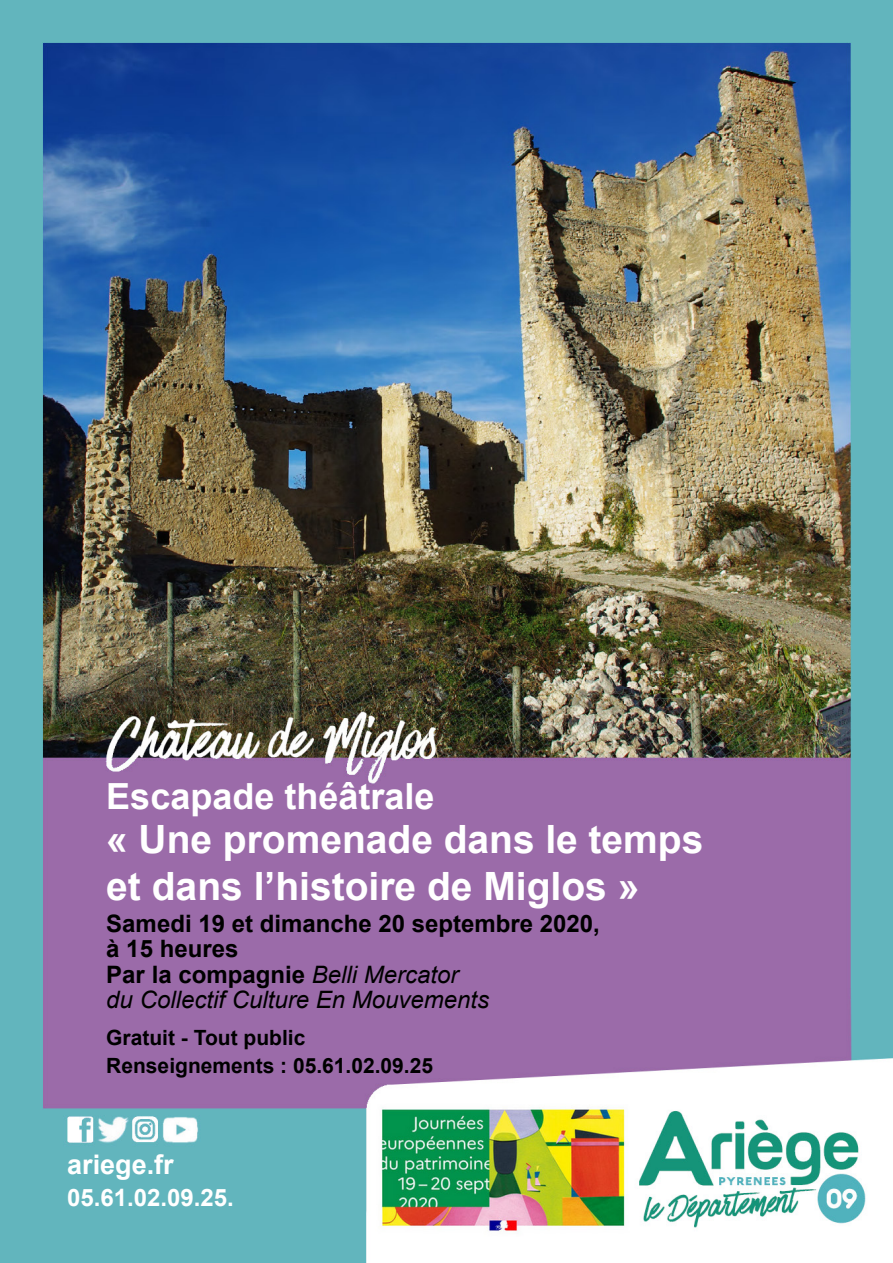
<style>
.page{position:relative;width:893px;height:1263px;background:#fff}
.page>*{position:absolute;margin:0;border:0;box-sizing:border-box;transform-origin:0 0}
.t1{font:700 39px/46.8px "Arial";color:#fff}
.t2{font:700 36px "Arial";color:#fff}
.t3{font:700 27px "Arial";color:#fff}
.t4{font:700 24px/25.5px "Arial";color:#000}
.t5{font:italic 24px "Arial";color:#000}
.t6{font:700 24px "Arial";color:#fff}
.t7{font:700 21px/27.8px "Arial";color:#000}
.s1{font-weight:400;font-style:italic}
</style>
<div class="page">
<img style="left:0;top:0;width:893px;height:1263px">
<h2 class="t2" style="left:106px;top:771px;width:330px">Escapade théâtrale</h2>
<h1 class="t1" style="left:106px;top:817px;width:599px">« Une promenade dans le temps et dans l’histoire de Miglos »</h1>
<p class="t4" style="left:106px;top:911px;width:495px">Samedi 19 et dimanche 20 septembre 2020, à 15 heures<br>Par la compagnie <span class="s1">Belli Mercator</span></p>
<p class="t5" style="left:106px;top:984px;width:384px">du Collectif Culture En Mouvements</p>
<p class="t7" style="left:106px;top:1024px;width:328px">Gratuit - Tout public<br>Renseignements : 05.61.02.09.25</p>
<p class="t3" style="left:67px;top:1146px;width:108px">ariege.fr</p>
<p class="t6" style="left:67px;top:1180px;width:168px">05.61.02.09.25.</p>
</div>
